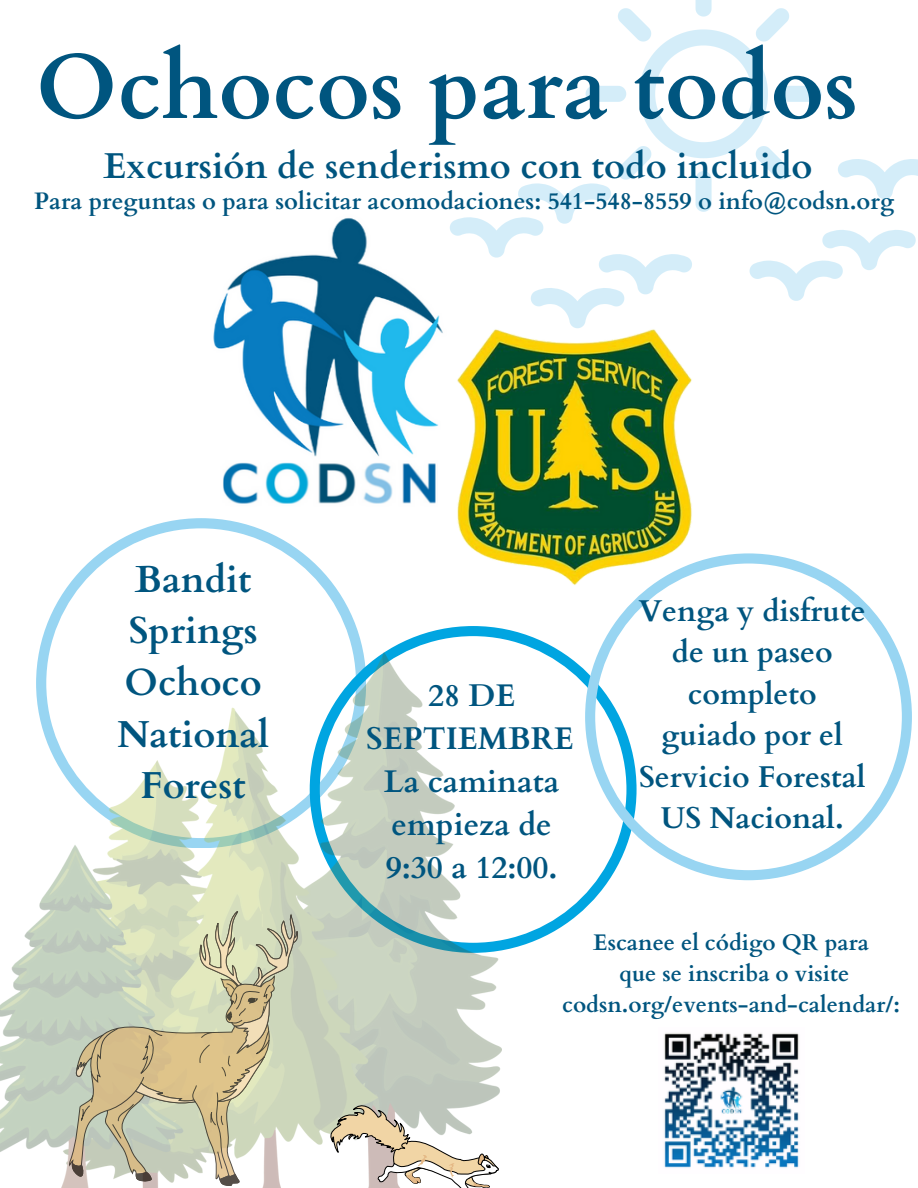
<style>
.page{position:relative;width:918px;height:1188px;background:#fff}
.page>*{position:absolute;margin:0;border:0;box-sizing:border-box;transform-origin:0 0}
.t1{font:700 91.65px "Cardo";color:#00557f}
.t2{font:700 37.65px/51.8px "Cardo";color:#00557f;text-align:center}
.t3{font:700 36px "Cardo";color:#00557f}
.t4{font:700 31.35px/43px "Cardo";color:#00557f;text-align:center}
.t5{font:700 30.15px/41.4px "Cardo";color:#00557f;text-align:center}
.t6{font:700 23.7px "Cardo";color:#00557f}
.t7{font:700 22.65px/31px "Cardo";color:#00557f;text-align:center}
</style>
<div class="page">
<img style="left:213px;top:218px;width:230px;height:286px">
<img style="left:457px;top:329px;width:235px;height:256px">
<svg style="left:39px;top:518px;width:317px;height:134px"></svg>
<svg style="left:310px;top:626px;width:299px;height:325px"></svg>
<img style="left:0;top:652px;width:501px;height:536px">
<svg style="left:450px;top:0;width:468px;height:328px"></svg>
<svg style="left:72px;top:911px;width:226px;height:275px"></svg>
<svg style="left:585px;top:553px;width:327px;height:327px"></svg>
<svg style="left:327px;top:1101px;width:172px;height:87px"></svg>
<img style="left:664px;top:1033px;width:135px;height:135px">
<p class="t1" style="left:36px;top:27px;width:824px">Ochocos para todos</p>
<p class="t3" style="left:104px;top:143px;width:711px">Excursión de senderismo con todo incluido</p>
<h2 class="t6" style="left:34px;top:186px;width:861px">Para preguntas o para solicitar acomodaciones: 541-548-8559 o info@codsn.org</h2>
<p class="t2" style="left:117px;top:554px;width:154px">Bandit<br>Springs<br>Ochoco<br>National<br>Forest</p>
<p class="t4" style="left:366px;top:675px;width:209px">28 DE<br>SEPTIEMBRE<br>La caminata empieza de<br>9:30 a 12:00.</p>
<p class="t5" style="left:639px;top:591px;width:229px">Venga y disfrute de un paseo completo guiado por el<br>Servicio Forestal<br>US Nacional.</p>
<h3 class="t7" style="left:593px;top:928px;width:277px">Escanee el código QR para</h3>
<p class="t7" style="left:562px;top:959px;width:339px">que se inscriba o visite codsn.org/events-and-calendar/:</p>
</div>
